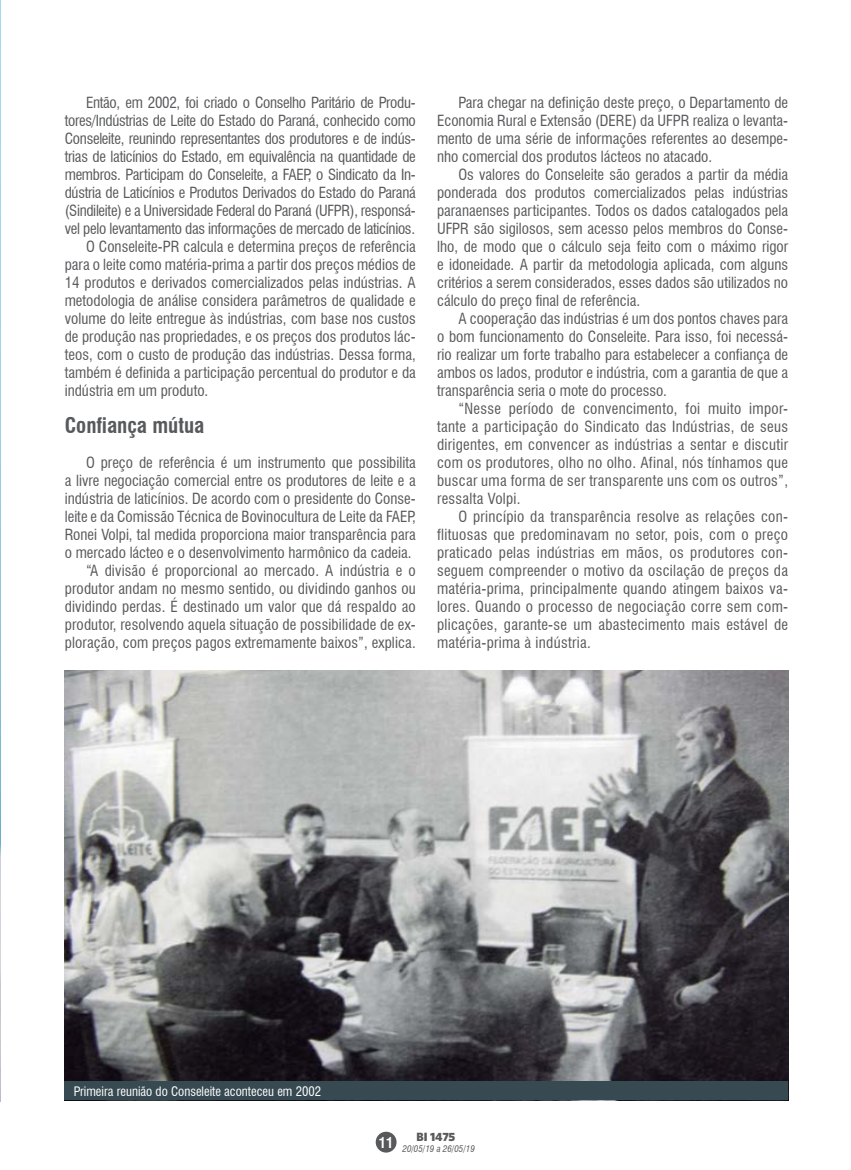
<style>
.page{position:relative;width:851px;height:1170px;background:#fff}
.page>*{position:absolute;margin:0;border:0;box-sizing:border-box;transform-origin:0 0}
.t1{font:700 condensed 21px "Swiss 721 BT";color:#58595b}
.t2{font:condensed 15px/18px "Swiss 721 BT";color:#58595b;text-align:justify}
.t3{font:condensed 15px "Swiss 721 BT";letter-spacing:-.02em;color:#58595b}
.t4{font:700 condensed 14.4px "Swiss 721 BT";color:#fff}
.t5{font:condensed 12.75px "Swiss 721 BT";color:#fff}
.t6{font:900 12px "Whitney HTF";letter-spacing:-.01em;color:#58595b}
.t7{font:italic condensed 9px "Swiss 721 BT";color:#58595b}
</style>
<div class="page">
<div style="left:375px;top:1131px;width:21px;height:21px;background:#58595b;border-radius:50%"></div>
<img style="left:0;top:0;width:1px;height:1101px">
<img style="left:65px;top:670px;width:723px;height:411px">
<div style="left:65px;top:1081px;width:723px;height:19px;background:#374a51"></div>
<p class="t3" style="left:86px;top:94px;width:331px">Então, em 2002, foi criado o Conselho Paritário de Produ-</p>
<p class="t3" style="left:65px;top:112px;width:352px">tores/Indústrias de Leite do Estado do Paraná, conhecido como</p>
<p class="t3" style="left:65px;top:130px;width:352px">Conseleite, reunindo representantes dos produtores e de indús-</p>
<p class="t3" style="left:65px;top:148px;width:352px">trias de laticínios do Estado, em equivalência na quantidade de</p>
<p class="t3" style="left:65px;top:166px;width:352px">membros. Participam do Conseleite, a FAEP, o Sindicato da In-</p>
<p class="t3" style="left:65px;top:184px;width:352px">dústria de Laticínios e Produtos Derivados do Estado do Paraná</p>
<p class="t3" style="left:65px;top:202px;width:352px">(Sindileite) e a Universidade Federal do Paraná (UFPR), responsá-</p>
<p class="t3" style="left:65px;top:220px;width:352px">vel pelo levantamento das informações de mercado de laticínios.</p>
<p class="t2" style="left:86px;top:238px;width:331px">O Conseleite-PR calcula e determina preços de referência</p>
<p class="t2" style="left:65px;top:256px;width:352px">para o leite como matéria-prima a partir dos preços médios de</p>
<p class="t2" style="left:65px;top:274px;width:352px">14 produtos e derivados comercializados pelas indústrias. A</p>
<p class="t2" style="left:65px;top:292px;width:352px">metodologia de análise considera parâmetros de qualidade e</p>
<p class="t2" style="left:65px;top:310px;width:352px">volume do leite entregue às indústrias, com base nos custos</p>
<p class="t2" style="left:65px;top:328px;width:352px">de produção nas propriedades, e os preços dos produtos lác-</p>
<p class="t2" style="left:65px;top:346px;width:352px">teos, com o custo de produção das indústrias. Dessa forma,</p>
<p class="t2" style="left:65px;top:364px;width:352px">também é definida a participação percentual do produtor e da</p>
<p class="t2" style="left:65px;top:382px;width:145px">indústria em um produto.</p>
<h1 class="t1" style="left:65px;top:412px;width:141px">Confiança mútua</h1>
<p class="t2" style="left:65px;top:454px;width:352px;text-align:right">O preço de referência é um instrumento que possibilita<br>a livre negociação comercial entre os produtores de leite e a indústria de laticínios. De acordo com o presidente do Conse&shy;leite e da Comissão Técnica de Bovinocultura de Leite da FAEP, Ronei Volpi, tal medida proporciona maior transparência para o mercado lácteo e o desenvolvimento harmônico da cadeia. “A divisão é proporcional ao mercado. A indústria e o produtor andam no mesmo sentido, ou dividindo ganhos ou dividindo perdas. É destinado um valor que dá respaldo ao produtor, resolvendo aquela situação de possibilidade de ex&shy;ploração, com preços pagos extremamente baixos”, explica.</p>
<p class="t2" style="left:437px;top:94px;width:352px;text-indent:21px">Para chegar na definição deste preço, o Departamento de Economia Rural e Extensão (DERE) da UFPR realiza o levanta&shy;mento de uma série de informações referentes ao desempe&shy;nho comercial dos produtos lácteos no atacado.</p>
<p class="t2" style="left:437px;top:166px;width:352px;text-indent:21px">Os valores do Conseleite são gerados a partir da média ponderada dos produtos comercializados pelas indústrias paranaenses participantes. Todos os dados catalogados pela UFPR são sigilosos, sem acesso pelos membros do Conse&shy;lho, de modo que o cálculo seja feito com o máximo rigor e idoneidade. A partir da metodologia aplicada, com alguns critérios a serem considerados, esses dados são utilizados no cálculo do preço final de referência.</p>
<p class="t2" style="left:437px;top:310px;width:352px;text-indent:21px">A cooperação das indústrias é um dos pontos chaves para o bom funcionamento do Conseleite. Para isso, foi necessá&shy;rio realizar um forte trabalho para estabelecer a confiança de ambos os lados, produtor e indústria, com a garantia de que a transparência seria o mote do processo.</p>
<p class="t2" style="left:437px;top:400px;width:352px;text-indent:21px">“Nesse período de convencimento, foi muito impor&shy;tante a participação do Sindicato das Indústrias, de seus dirigentes, em convencer as indústrias a sentar e discutir com os produtores, olho no olho. Afinal, nós tínhamos que buscar uma forma de ser transparente uns com os outros”, ressalta Volpi.</p>
<p class="t2" style="left:437px;top:508px;width:352px;text-indent:21px">O princípio da transparência resolve as relações con&shy;flituosas que predominavam no setor, pois, com o preço praticado pelas indústrias em mãos, os produtores con&shy;seguem compreender o motivo da oscilação de preços da matéria-prima, principalmente quando atingem baixos va&shy;lores. Quando o processo de negociação corre sem com&shy;plicações, garante-se um abastecimento mais estável de matéria-prima à indústria.</p>
<p class="t5" style="left:74px;top:1083px;width:249px">Primeira reunião do Conseleite aconteceu em 2002</p>
<p class="t4" style="left:379px;top:1133px;width:16px">11</p>
<p class="t6" style="left:416px;top:1128px;width:40px">BI 1475</p>
<p class="t7" style="left:402px;top:1143px;width:74px">20/05/19 a 26/05/19</p>
</div>
